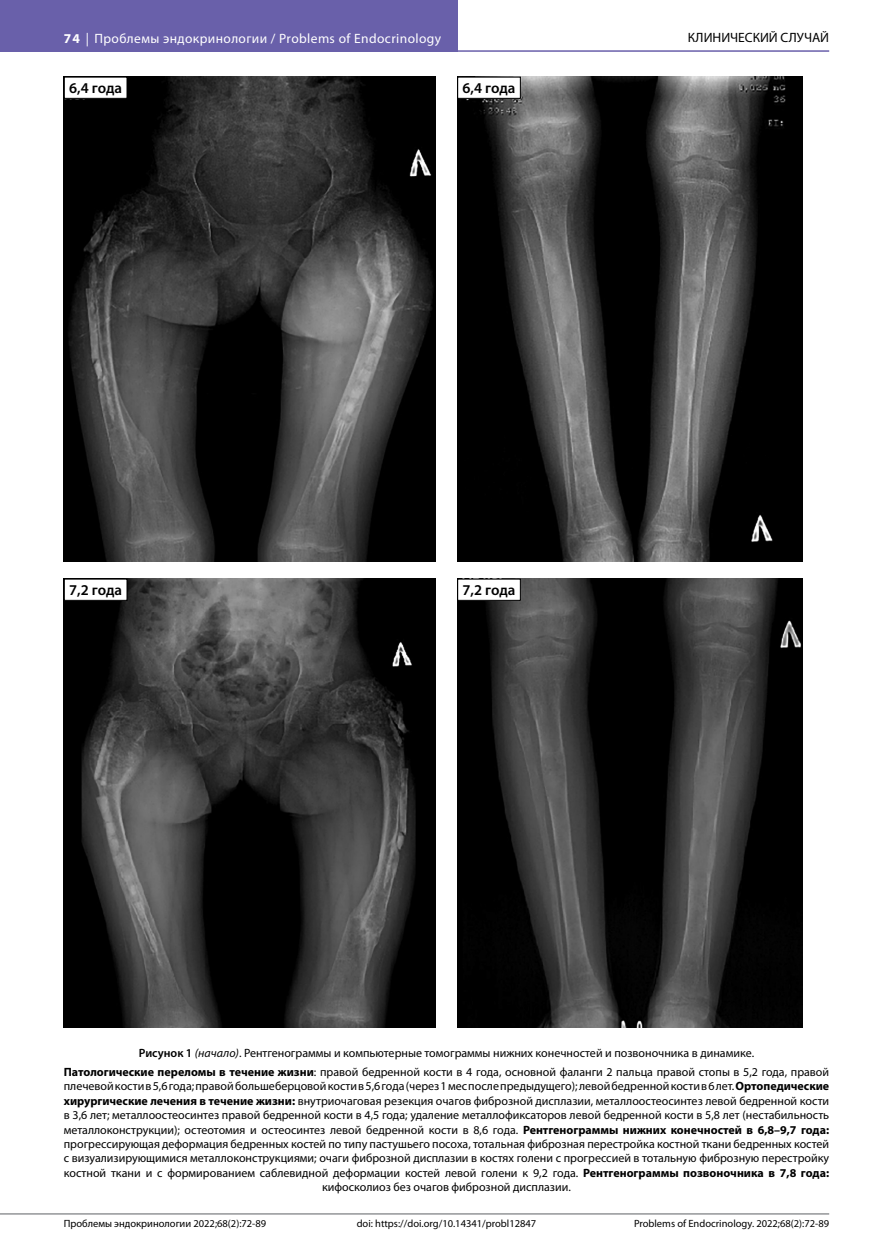
<style>
.page{position:relative;width:893px;height:1255px;background:#fff}
.page>*{position:absolute;margin:0;border:0;box-sizing:border-box;transform-origin:0 0}
.t1{font:600 15px "Myriad Pro";letter-spacing:-.01em;color:#000}
.t2{font:13.5px "Myriad Pro";letter-spacing:.03em;color:#fff}
.t3{font:13.5px "Myriad Pro";color:#000}
.t4{font:12px/14.4px "Myriad Pro";color:#000;text-align:center}
.t5{font:10.5px "Myriad Pro";color:#000}
.s1{font-weight:700}
.s2{font-weight:600}
.s3{font-style:italic}
</style>
<div class="page">
<hr style="left:0;top:50px;width:829px;height:2px;background:#6960aa">
<hr style="left:0;top:1213px;width:829px;height:1px;background:#939598">
<div style="left:0;top:0;width:457px;height:51px;background:#6960aa"></div>
<img style="left:64px;top:77px;width:372px;height:484px">
<img style="left:457px;top:77px;width:345px;height:484px">
<img style="left:64px;top:578px;width:372px;height:449px">
<img style="left:457px;top:578px;width:345px;height:449px">
<div style="left:64px;top:77px;width:63px;height:21px;background:#fff"></div>
<div style="left:64px;top:77px;width:64px;height:22px;border:1px solid #000"></div>
<div style="left:458px;top:77px;width:62px;height:21px;background:#fff"></div>
<div style="left:457px;top:77px;width:64px;height:22px;border:1px solid #000"></div>
<div style="left:64px;top:579px;width:63px;height:21px;background:#fff"></div>
<div style="left:64px;top:578px;width:64px;height:23px;border:1px solid #000"></div>
<div style="left:458px;top:579px;width:62px;height:21px;background:#fff"></div>
<div style="left:457px;top:578px;width:64px;height:23px;border:1px solid #000"></div>
<p class="t2" style="left:64px;top:30px;width:379px"><span class="s1">74</span> | Проблемы эндокринологии / Problems of Endocrinology</p>
<p class="t3" style="left:688px;top:29px;width:143px">КЛИНИЧЕСКИЙ СЛУЧАЙ</p>
<p class="t1" style="left:69px;top:79px;width:54px">6,4 года</p>
<p class="t1" style="left:463px;top:79px;width:54px">6,4 года</p>
<p class="t1" style="left:69px;top:580px;width:54px">7,2 года</p>
<p class="t1" style="left:463px;top:580px;width:54px">7,2 года</p>
<p class="t4" style="left:64px;top:1043px;width:767px;line-height:18.6px"><span class="s2">Рисунок 1</span> <span class="s3">(начало)</span>. Рентгенограммы и компьютерные томограммы нижних конечностей и позвоночника в динамике.<br><span class="s1">Патологические переломы в течение жизни</span>: правой бедренной кости в 4 года, основной фаланги 2 пальца правой стопы в 5,2 года, правой</p>
<p class="t4" style="left:64px;top:1078px;width:767px">плечевой кости в 5,6 года; правой большеберцовой кости в 5,6 года (через 1 мес после предыдущего); левой бедренной кости в 6 лет. <span class="s1">Ортопедические хирургические лечения в течение жизни:</span> внутриочаговая резекция очагов фиброзной дисплазии, металлоостеосинтез левой бедренной кости в 3,6 лет; металлоостеосинтез правой бедренной кости в 4,5 года; удаление металлофиксаторов левой бедренной кости в 5,8 лет (нестабильность металлоконструкции); остеотомия и остеосинтез левой бедренной кости в 8,6 года. <span class="s1">Рентгенограммы нижних конечностей в 6,8–9,7 года: </span>прогрессирующая деформация бедренных костей по типу пастушьего посоха, тотальная фиброзная перестройка костной ткани бедренных костей с визуализирующимися металлоконструкциями; очаги фиброзной дисплазии в костях голени с прогрессией в тотальную фиброзную перестройку костной ткани и с формированием саблевидной деформации костей левой голени к 9,2 года. <span class="s1">Рентгенограммы позвоночника в 7,8 года: </span>кифосколиоз без очагов фиброзной дисплазии.</p>
<p class="t5" style="left:64px;top:1216px;width:204px">Проблемы эндокринологии 2022;68(2):72-89</p>
<p class="t5" style="left:357px;top:1216px;width:181px">doi: https://doi.org/10.14341/probl12847</p>
<p class="t5" style="left:634px;top:1216px;width:197px">Problems of Endocrinology. 2022;68(2):72-89</p>
</div>
